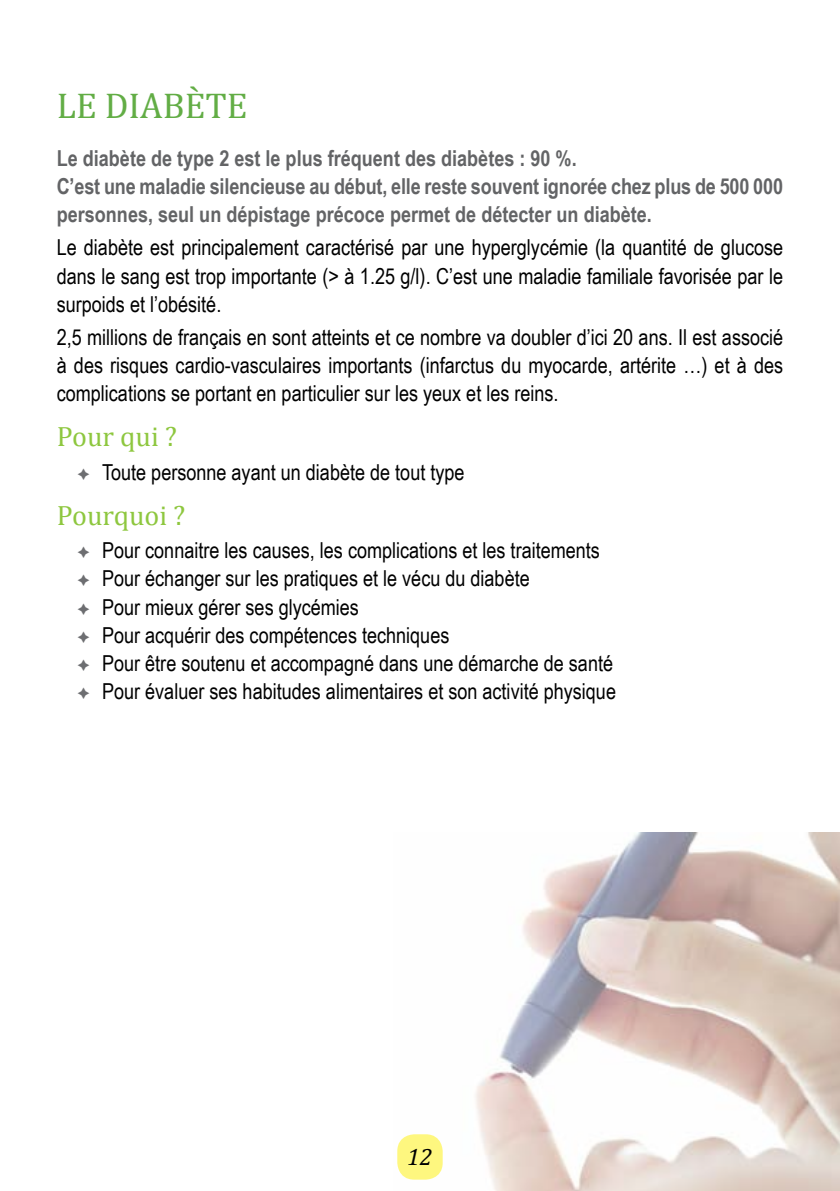
<style>
.page{position:relative;width:840px;height:1191px;background:#fff}
.page>*{position:absolute;margin:0;border:0;box-sizing:border-box;transform-origin:0 0}
.t1{font:36px "Cambria";color:#62ad45}
.t2{font:28px "Cambria";color:#8ec73f}
.t3{font:italic 24px "Cambria";color:#000}
.t4{font:22px/28px "Arial Narrow";color:#000;text-align:justify}
.t5{font:700 22px/28px "Arial Narrow";color:#636466}
</style>
<div class="page">
<img style="left:397px;top:832px;width:442px;height:359px">
<div style="left:397px;top:1134px;width:45px;height:45px;background:#fef77f;border-radius:17px"></div>
<h1 class="t1" style="left:57px;top:85px;width:192px">LE DIABÈTE</h1>
<p class="t5" style="left:57px;top:143px;width:727px">Le diabète de type 2 est le plus fréquent des diabètes : 90 %.<br>C’est une maladie silencieuse au début, elle reste souvent ignorée chez plus de 500 000 personnes, seul un dépistage précoce permet de détecter un diabète.</p>
<p class="t4" style="left:57px;top:233px;width:727px">Le diabète est principalement caractérisé par une hyperglycémie (la quantité de glucose dans le sang est trop importante (&gt; à 1.25 g/l). C’est une maladie familiale favorisée par le surpoids et l’obésité.</p>
<p class="t4" style="left:57px;top:322px;width:727px">2,5 millions de français en sont atteints et ce nombre va doubler d’ici 20 ans. Il est associé à des risques cardio-vasculaires importants (infarctus du myocarde, artérite …) et à des complications se portant en particulier sur les yeux et les reins.</p>
<p class="t2" style="left:57px;top:420px;width:121px">Pour qui ?</p>
<p class="t4" style="left:102px;top:457px;width:364px">Toute personne ayant un diabète de tout type</p>
<p class="t2" style="left:57px;top:499px;width:130px">Pourquoi ?</p>
<p class="t4" style="left:102px;top:536px;width:515px;text-align:left">Pour connaitre les causes, les complications et les traitements Pour échanger sur les pratiques et le vécu du diabète<br>Pour mieux gérer ses glycémies<br>Pour acquérir des compétences techniques<br>Pour être soutenu et accompagné dans une démarche de santé Pour évaluer ses habitudes alimentaires et son activité physique</p>
<p class="t3" style="left:407px;top:1139px;width:27px">12</p>
</div>
